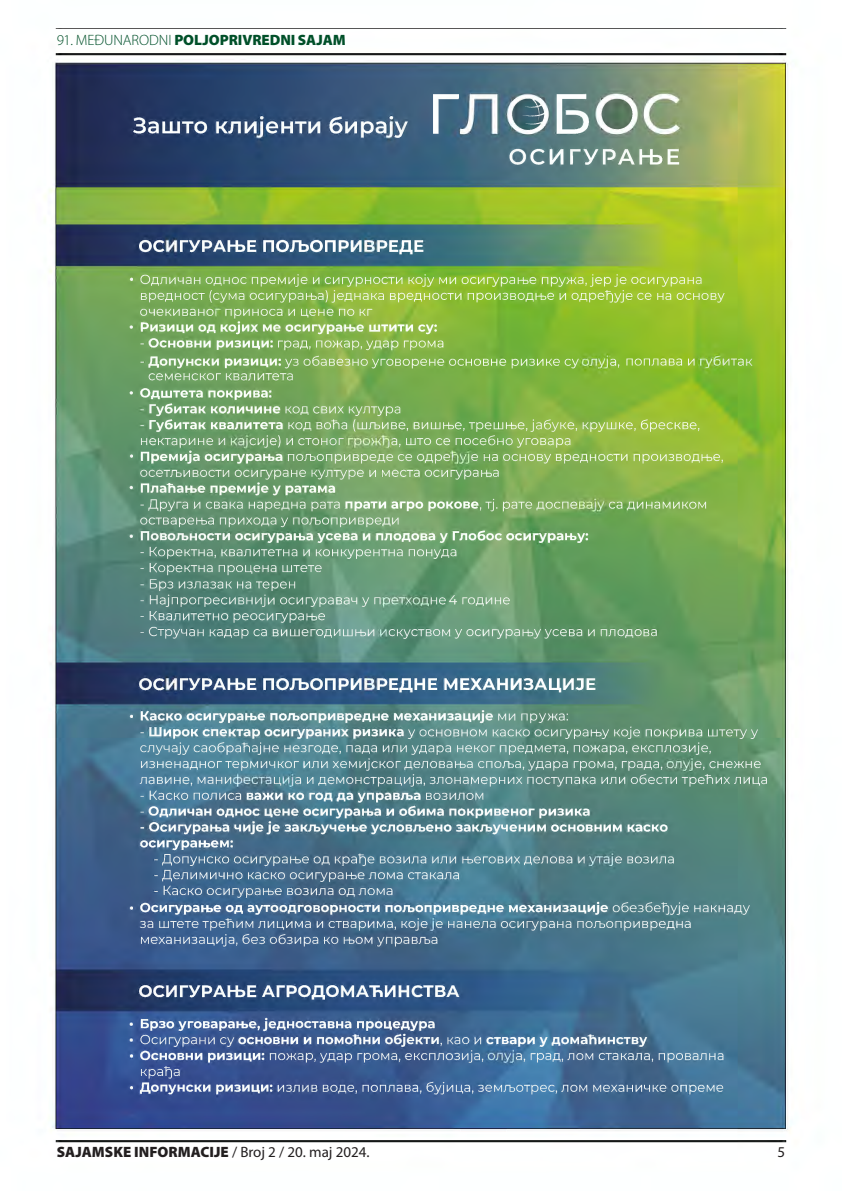
<style>
.page{position:relative;width:842px;height:1191px;background:#fff}
.page>*{position:absolute;margin:0;border:0;box-sizing:border-box;transform-origin:0 0}
.t1{font:900 15px "Myriad Pro";color:#231f20}
.t2{font:900 15px "Myriad Pro";letter-spacing:-.005em;color:#005029}
.t3{font:15px "Myriad Pro";color:#231f20}
.s1{font-weight:300}
.s2{font-weight:400}
</style>
<div class="page">
<img style="left:44px;top:28px;width:746px;height:1115px">
<p class="t2" style="left:57px;top:31px;width:291px"><span class="s1">91. MEĐUNARODNI</span> POLJOPRIVREDNI SAJAM</p>
<p class="t1" style="left:57px;top:1143px;width:314px">SAJAMSKE INFORMACIJE <span class="s2">/ Broj 2 / 20. maj 2024.</span></p>
<p class="t3" style="left:778px;top:1143px;width:9px">5</p>
</div>
